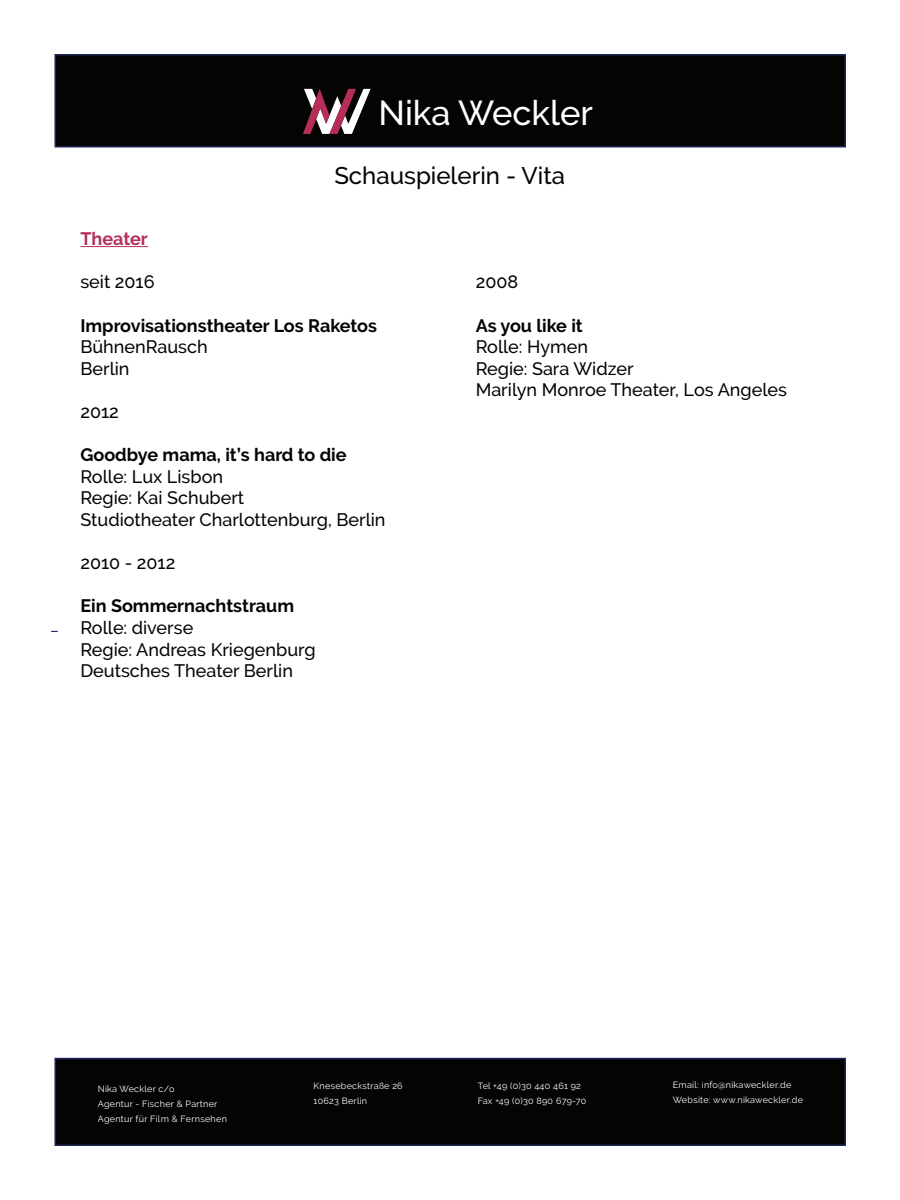
<style>
.page{position:relative;width:900px;height:1200px;background:#fff}
.page>*{position:absolute;margin:0;border:0;box-sizing:border-box;transform-origin:0 0}
.t1{font:500 34.5px "Raleway";color:#fff}
.t2{font:500 24px "Raleway";color:#040503}
.t3{font:500 18px/21.6px "Raleway";color:#040503}
.t4{font:700 18px "Raleway";color:#040503}
.t5{font:700 18px "Raleway";color:#b62e58}
.t6{font:9px/15px "Raleway";letter-spacing:.03em;color:#fff}
</style>
<div class="page">
<div style="left:55px;top:1059px;width:790px;height:86px;background:#040503"></div>
<div style="left:54px;top:1058px;width:792px;height:88px;border:2px solid #1f265b"></div>
<div style="left:55px;top:55px;width:790px;height:92px;background:#040503"></div>
<div style="left:54px;top:54px;width:792px;height:94px;border:2px solid #1f265b"></div>
<svg style="left:303px;top:89px;width:68px;height:45px"></svg>
<hr style="left:80px;top:246px;width:68px;height:1px;background:#b62e58">
<h1 class="t1" style="left:378px;top:93px;width:216px">Nika Weckler</h1>
<h2 class="t2" style="left:334px;top:162px;width:232px">Schauspielerin - Vita</h2>
<p class="t5" style="left:80px;top:229px;width:69px">Theater</p>
<p class="t3" style="left:80px;top:271px;width:76px">seit 2016</p>
<p class="t4" style="left:80px;top:315px;width:298px">Improvisationstheater Los Raketos</p>
<p class="t3" style="left:80px;top:336px;width:129px">BühnenRausch<br>Berlin</p>
<p class="t3" style="left:80px;top:401px;width:40px">2012</p>
<p class="t4" style="left:80px;top:445px;width:268px">Goodbye mama, it’s hard to die</p>
<p class="t3" style="left:80px;top:466px;width:307px">Rolle: Lux Lisbon<br>Regie: Kai Schubert<br>Studiotheater Charlottenburg, Berlin</p>
<p class="t3" style="left:80px;top:552px;width:96px">2010 - 2012</p>
<p class="t4" style="left:80px;top:596px;width:215px">Ein Sommernachtstraum</p>
<p class="t3" style="left:80px;top:617px;width:237px">Rolle: diverse<br>Regie: Andreas Kriegenburg<br>Deutsches Theater Berlin</p>
<p class="t3" style="left:476px;top:271px;width:44px">2008</p>
<p class="t4" style="left:476px;top:315px;width:109px">As you like it</p>
<p class="t3" style="left:476px;top:336px;width:313px">Rolle: Hymen<br>Regie: Sara Widzer<br>Marilyn Monroe Theater, Los Angeles</p>
<p class="t6" style="left:98px;top:1081px;width:131px">Nika Weckler c/o<br>Agentur - Fischer &amp; Partner<br>Agentur für Film &amp; Fernsehen</p>
<p class="t6" style="left:673px;top:1078px;width:132px">Email: info@nikaweckler.de<br>Website: www.nikaweckler.de</p>
<p class="t6" style="left:478px;top:1078px;width:110px">Tel +49 (0)30 440 461 92<br>Fax +49 (0)30 890 679-70</p>
<p class="t6" style="left:314px;top:1078px;width:91px">Knesebeckstraße 26<br>10623 Berlin</p>
</div>
